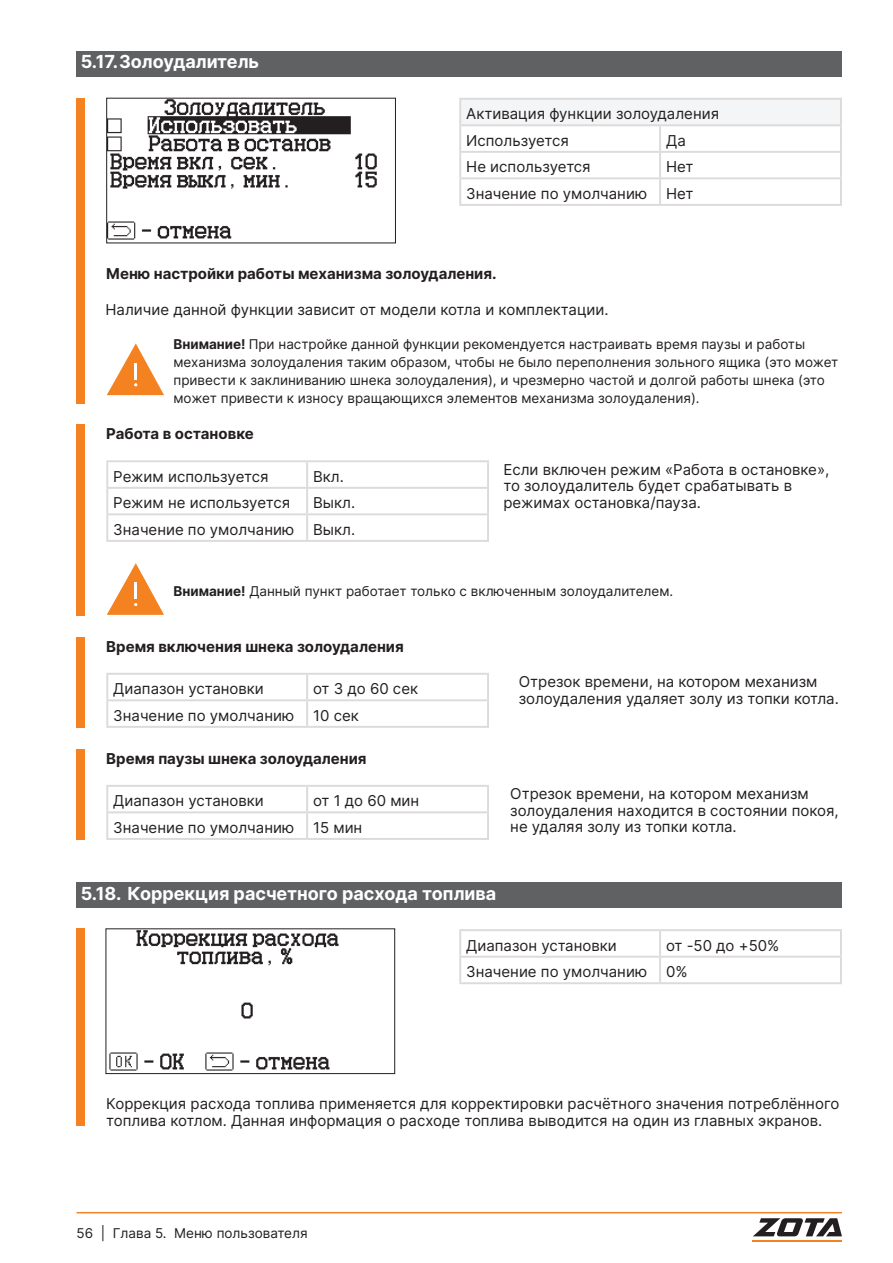
<style>
.page{position:relative;width:893px;height:1263px;background:#fff}
.page>*{position:absolute;margin:0;border:0;box-sizing:border-box;transform-origin:0 0}
.t1{font:700 18px "Inter";color:#fff}
.t2{font:15px/16.5px "Inter";color:#231f20}
.t3{font:700 15px "Inter";color:#231f20}
.t4{font:13.5px/18px "Inter";color:#231f20}
.s1{font-weight:700}
</style>
<div class="page">
<hr style="left:77px;top:1212px;width:765px;height:1px;background:#f58220">
<svg style="left:753px;top:1218px;width:89px;height:18px"></svg>
<hr style="left:753px;top:1240px;width:89px;height:1px;background:#f58220">
<div style="left:77px;top:882px;width:765px;height:26px;background:#5f6162"></div>
<hr style="left:459px;top:929px;width:201px;height:2px;background:#dcdbda">
<hr style="left:459px;top:931px;width:2px;height:25px;background:#dcdbda">
<hr style="left:660px;top:929px;width:182px;height:2px;background:#dcdbda">
<hr style="left:659px;top:931px;width:2px;height:25px;background:#dcdbda">
<hr style="left:840px;top:931px;width:2px;height:25px;background:#dcdbda">
<hr style="left:459px;top:956px;width:201px;height:2px;background:#dcdbda">
<hr style="left:459px;top:958px;width:2px;height:24px;background:#dcdbda">
<hr style="left:660px;top:956px;width:182px;height:2px;background:#dcdbda">
<hr style="left:659px;top:958px;width:2px;height:24px;background:#dcdbda">
<hr style="left:840px;top:958px;width:2px;height:24px;background:#dcdbda">
<hr style="left:459px;top:982px;width:201px;height:2px;background:#dcdbda">
<hr style="left:660px;top:982px;width:182px;height:2px;background:#dcdbda">
<svg style="left:105px;top:928px;width:290px;height:146px"></svg>
<div style="left:77px;top:928px;width:8px;height:197px;background:#f58220"></div>
<hr style="left:106px;top:460px;width:201px;height:2px;background:#dcdbda">
<hr style="left:106px;top:462px;width:2px;height:25px;background:#dcdbda">
<hr style="left:307px;top:460px;width:182px;height:2px;background:#dcdbda">
<hr style="left:306px;top:462px;width:2px;height:25px;background:#dcdbda">
<hr style="left:487px;top:462px;width:2px;height:25px;background:#dcdbda">
<hr style="left:106px;top:487px;width:201px;height:2px;background:#dcdbda">
<hr style="left:106px;top:489px;width:2px;height:24px;background:#dcdbda">
<hr style="left:307px;top:487px;width:182px;height:2px;background:#dcdbda">
<hr style="left:306px;top:489px;width:2px;height:24px;background:#dcdbda">
<hr style="left:487px;top:489px;width:2px;height:24px;background:#dcdbda">
<hr style="left:106px;top:513px;width:201px;height:2px;background:#dcdbda">
<hr style="left:106px;top:515px;width:2px;height:25px;background:#dcdbda">
<hr style="left:307px;top:513px;width:182px;height:2px;background:#dcdbda">
<hr style="left:306px;top:515px;width:2px;height:25px;background:#dcdbda">
<hr style="left:487px;top:515px;width:2px;height:25px;background:#dcdbda">
<hr style="left:106px;top:540px;width:201px;height:2px;background:#dcdbda">
<hr style="left:307px;top:540px;width:182px;height:2px;background:#dcdbda">
<svg style="left:107px;top:563px;width:57px;height:52px"></svg>
<hr style="left:106px;top:673px;width:201px;height:2px;background:#dcdbda">
<hr style="left:106px;top:675px;width:2px;height:24px;background:#dcdbda">
<hr style="left:307px;top:673px;width:182px;height:2px;background:#dcdbda">
<hr style="left:306px;top:675px;width:2px;height:24px;background:#dcdbda">
<hr style="left:487px;top:675px;width:2px;height:24px;background:#dcdbda">
<hr style="left:106px;top:699px;width:201px;height:2px;background:#dcdbda">
<hr style="left:106px;top:701px;width:2px;height:25px;background:#dcdbda">
<hr style="left:307px;top:699px;width:182px;height:2px;background:#dcdbda">
<hr style="left:306px;top:701px;width:2px;height:25px;background:#dcdbda">
<hr style="left:487px;top:701px;width:2px;height:25px;background:#dcdbda">
<hr style="left:106px;top:726px;width:201px;height:2px;background:#dcdbda">
<hr style="left:307px;top:726px;width:182px;height:2px;background:#dcdbda">
<hr style="left:106px;top:785px;width:201px;height:2px;background:#dcdbda">
<hr style="left:106px;top:787px;width:2px;height:24px;background:#dcdbda">
<hr style="left:307px;top:785px;width:182px;height:2px;background:#dcdbda">
<hr style="left:306px;top:787px;width:2px;height:24px;background:#dcdbda">
<hr style="left:487px;top:787px;width:2px;height:24px;background:#dcdbda">
<hr style="left:106px;top:811px;width:201px;height:2px;background:#dcdbda">
<hr style="left:106px;top:813px;width:2px;height:25px;background:#dcdbda">
<hr style="left:307px;top:811px;width:182px;height:2px;background:#dcdbda">
<hr style="left:306px;top:813px;width:2px;height:25px;background:#dcdbda">
<hr style="left:487px;top:813px;width:2px;height:25px;background:#dcdbda">
<hr style="left:106px;top:838px;width:201px;height:2px;background:#dcdbda">
<hr style="left:307px;top:838px;width:182px;height:2px;background:#dcdbda">
<div style="left:77px;top:749px;width:8px;height:91px;background:#f58220"></div>
<div style="left:77px;top:424px;width:8px;height:192px;background:#f58220"></div>
<div style="left:77px;top:637px;width:8px;height:91px;background:#f58220"></div>
<div style="left:77px;top:51px;width:765px;height:26px;background:#5f6162"></div>
<svg style="left:107px;top:343px;width:57px;height:52px"></svg>
<div style="left:460px;top:99px;width:381px;height:26px;background:#f4f5f6"></div>
<hr style="left:459px;top:98px;width:201px;height:2px;background:#dcdbda">
<hr style="left:459px;top:100px;width:2px;height:24px;background:#dcdbda">
<hr style="left:660px;top:98px;width:182px;height:2px;background:#dcdbda">
<hr style="left:840px;top:100px;width:2px;height:24px;background:#dcdbda">
<hr style="left:459px;top:124px;width:201px;height:2px;background:#dcdbda">
<hr style="left:459px;top:126px;width:2px;height:25px;background:#dcdbda">
<hr style="left:660px;top:124px;width:182px;height:2px;background:#dcdbda">
<hr style="left:659px;top:126px;width:2px;height:25px;background:#dcdbda">
<hr style="left:840px;top:126px;width:2px;height:25px;background:#dcdbda">
<hr style="left:459px;top:151px;width:201px;height:2px;background:#dcdbda">
<hr style="left:459px;top:153px;width:2px;height:24px;background:#dcdbda">
<hr style="left:660px;top:151px;width:182px;height:2px;background:#dcdbda">
<hr style="left:659px;top:153px;width:2px;height:24px;background:#dcdbda">
<hr style="left:840px;top:153px;width:2px;height:24px;background:#dcdbda">
<hr style="left:459px;top:177px;width:201px;height:2px;background:#dcdbda">
<hr style="left:459px;top:179px;width:2px;height:25px;background:#dcdbda">
<hr style="left:660px;top:177px;width:182px;height:2px;background:#dcdbda">
<hr style="left:659px;top:179px;width:2px;height:25px;background:#dcdbda">
<hr style="left:840px;top:179px;width:2px;height:25px;background:#dcdbda">
<hr style="left:459px;top:204px;width:201px;height:2px;background:#dcdbda">
<hr style="left:660px;top:204px;width:182px;height:2px;background:#dcdbda">
<svg style="left:106px;top:97px;width:290px;height:147px"></svg>
<div style="left:77px;top:98px;width:8px;height:305px;background:#f58220"></div>
<p class="t1" style="left:81px;top:49px;width:180px">5.17.Золоудалитель</p>
<p class="t2" style="left:466px;top:100px;width:254px;line-height:26.5px">Активация функции золоудаления<br>Используется</p>
<p class="t2" style="left:666px;top:132px;width:21px">Да</p>
<p class="t2" style="left:466px;top:158px;width:126px">Не используется</p>
<p class="t2" style="left:666px;top:158px;width:29px">Нет</p>
<p class="t2" style="left:466px;top:185px;width:182px">Значение по умолчанию</p>
<p class="t2" style="left:666px;top:185px;width:29px">Нет</p>
<p class="t3" style="left:106px;top:263px;width:392px">Меню настройки работы механизма золоудаления.</p>
<p class="t2" style="left:106px;top:301px;width:504px">Наличие данной функции зависит от модели котла и комплектации.</p>
<p class="t4" style="left:174px;top:335px;width:666px"><span class="s1">Внимание!</span> При настройке данной функции рекомендуется настраивать время паузы и работы механизма золоудаления таким образом, чтобы не было переполнения зольного ящика (это может привести к заклиниванию шнека золоудаления), и чрезмерно частой и долгой работы шнека (это может привести к износу вращающихся элементов механизма золоудаления).</p>
<p class="t3" style="left:106px;top:423px;width:149px">Работа в остановке</p>
<p class="t2" style="left:113px;top:468px;width:157px">Режим используется</p>
<p class="t2" style="left:313px;top:468px;width:32px">Вкл.</p>
<p class="t2" style="left:113px;top:494px;width:178px">Режим не используется</p>
<p class="t2" style="left:313px;top:494px;width:44px">Выкл.</p>
<p class="t2" style="left:113px;top:521px;width:182px">Значение по умолчанию</p>
<p class="t2" style="left:313px;top:521px;width:44px">Выкл.</p>
<p class="t2" style="left:503px;top:461px;width:327px">Если включен режим «Работа в остановке», то золоудалитель будет срабатывать в режимах остановка/пауза.</p>
<p class="t4" style="left:174px;top:582px;width:501px"><span class="s1">Внимание!</span> Данный пункт работает только с включенным золоудалителем.</p>
<p class="t3" style="left:106px;top:635px;width:299px">Время включения шнека золоудаления</p>
<p class="t2" style="left:113px;top:680px;width:152px">Диапазон установки</p>
<p class="t2" style="left:313px;top:680px;width:106px">от 3 до 60 сек</p>
<p class="t2" style="left:113px;top:707px;width:182px">Значение по умолчанию</p>
<p class="t2" style="left:313px;top:707px;width:47px">10 сек</p>
<p class="t3" style="left:106px;top:747px;width:262px">Время паузы шнека золоудаления</p>
<p class="t2" style="left:113px;top:792px;width:152px">Диапазон установки</p>
<p class="t2" style="left:313px;top:792px;width:108px">от 1 до 60 мин</p>
<p class="t2" style="left:113px;top:819px;width:182px">Значение по умолчанию</p>
<p class="t2" style="left:313px;top:819px;width:51px">15 мин</p>
<p class="t2" style="left:519px;top:673px;width:322px">Отрезок времени, на котором механизм золоудаления удаляет золу из топки котла.</p>
<p class="t2" style="left:510px;top:785px;width:330px">Отрезок времени, на котором механизм золоудаления находится в состоянии покоя, не удаляя золу из топки котла.</p>
<p class="t1" style="left:81px;top:880px;width:417px">5.18. Коррекция расчетного расхода топлива</p>
<p class="t2" style="left:466px;top:937px;width:152px">Диапазон установки</p>
<p class="t2" style="left:666px;top:937px;width:115px">от -50 до +50%</p>
<p class="t2" style="left:466px;top:963px;width:182px">Значение по умолчанию</p>
<p class="t2" style="left:666px;top:963px;width:23px">0%</p>
<p class="t2" style="left:106px;top:1095px;width:735px">Коррекция расхода топлива применяется для корректировки расчётного значения потреблённого топлива котлом. Данная информация о расходе топлива выводится на один из главных экранов.</p>
<p class="t4" style="left:77px;top:1223px;width:233px">56 | Глава 5. Меню пользователя</p>
</div>
